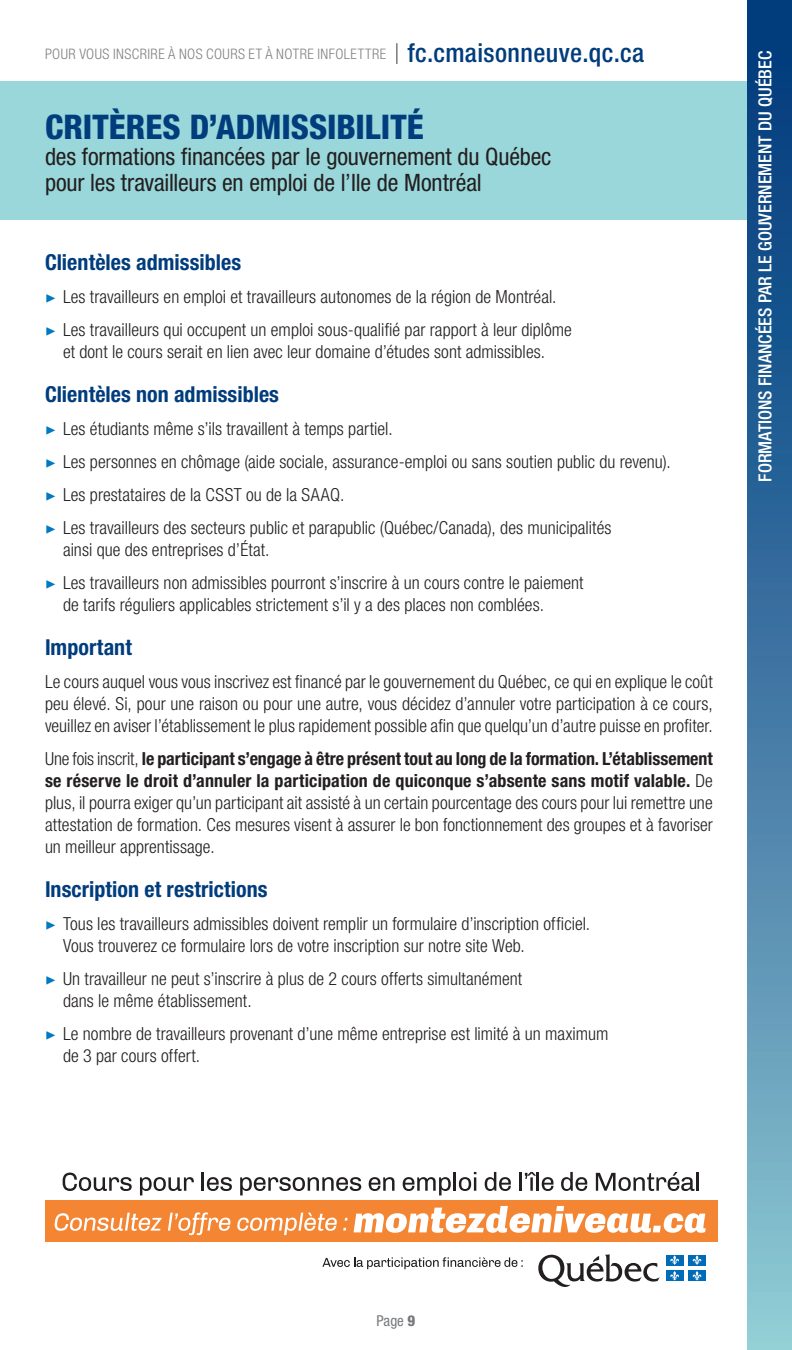
<style>
.page{position:relative;width:792px;height:1350px;background:#fff}
.page>*{position:absolute;margin:0;border:0;box-sizing:border-box;transform-origin:0 0}
.t1{font:800 condensed 34px "Helvetica Neue LT Std";color:#013d7d}
.t2{font:condensed 24px/26px "Helvetica Neue LT Std";letter-spacing:-.005em;color:#231f20}
.t3{font:700 condensed 22px "Helvetica Neue LT Std";letter-spacing:.005em;color:#013d7d}
.t4{font:300 condensed 18px/22px "Helvetica Neue LT Std";letter-spacing:.005em;color:#231f20}
.t5{font:500 condensed 18px "Helvetica Neue LT Std";color:#fff}
.t6{font:condensed 15px "Helvetica Neue LT Std";color:#76787b}
.t7{font:300 condensed 14.4px "Helvetica Neue LT Std";letter-spacing:.03em;color:#808285}
.s1{font-weight:500;font-size:26px;color:#013d7d}
.s2{font-family:"Minion Pro";font-weight:400;font-stretch:normal;color:#0079c2}
.s3{font-weight:700}
.s4{font-weight:800}
</style>
<div class="page">
<div style="left:0;top:81px;width:792px;height:139px;background:#99d7da"></div>
<div style="left:747px;top:0;width:45px;height:1350px;background:linear-gradient(to bottom,#003077,#8dc5d2)"></div>
<hr style="left:396px;top:43px;width:2px;height:21px;background:#808285">
<svg style="left:63px;top:1173px;width:69px;height:18px"></svg>
<svg style="left:140px;top:1177px;width:54px;height:18px"></svg>
<svg style="left:202px;top:1172px;width:30px;height:19px"></svg>
<svg style="left:240px;top:1177px;width:121px;height:18px"></svg>
<svg style="left:369px;top:1177px;width:26px;height:14px"></svg>
<svg style="left:403px;top:1172px;width:73px;height:23px"></svg>
<svg style="left:485px;top:1172px;width:26px;height:19px"></svg>
<hr style="left:519px;top:1172px;width:3px;height:19px;background:#231f20">
<svg style="left:525px;top:1172px;width:11px;height:19px"></svg>
<hr style="left:536px;top:1172px;width:3px;height:19px;background:#231f20">
<svg style="left:542px;top:1177px;width:12px;height:14px"></svg>
<svg style="left:561px;top:1172px;width:26px;height:19px"></svg>
<svg style="left:596px;top:1172px;width:103px;height:19px"></svg>
<div style="left:45px;top:1200px;width:672px;height:42px;background:#f48533"></div>
<svg style="left:354px;top:1206px;width:352px;height:27px"></svg>
<svg style="left:55px;top:1213px;width:107px;height:18px"></svg>
<svg style="left:168px;top:1212px;width:62px;height:23px"></svg>
<svg style="left:237px;top:1213px;width:100px;height:22px"></svg>
<svg style="left:322px;top:1257px;width:201px;height:12px"></svg>
<svg style="left:538px;top:1254px;width:122px;height:33px"></svg>
<div style="left:666px;top:1255px;width:17px;height:10px;background:#006bb6"></div>
<svg style="left:670px;top:1255px;width:9px;height:10px"></svg>
<div style="left:688px;top:1255px;width:18px;height:10px;background:#006bb6"></div>
<svg style="left:692px;top:1255px;width:10px;height:10px"></svg>
<div style="left:666px;top:1270px;width:17px;height:11px;background:#006bb6"></div>
<svg style="left:670px;top:1271px;width:9px;height:10px"></svg>
<div style="left:688px;top:1270px;width:18px;height:11px;background:#006bb6"></div>
<svg style="left:692px;top:1271px;width:10px;height:10px"></svg>
<p class="t7" style="left:45px;top:46px;width:601px">POUR VOUS INSCRIRE À NOS COURS ET À NOTRE INFOLETTRE <span class="s1">fc.cmaisonneuve.qc.ca</span></p>
<p class="t5" style="left:754px;top:482px;width:432px;rotate:-90deg">FORMATIONS FINANCÉES PAR LE GOUVERNEMENT DU QUÉBEC</p>
<h1 class="t1" style="left:45px;top:106px;width:380px">CRITÈRES D’ADMISSIBILITÉ</h1>
<h2 class="t2" style="left:45px;top:143px;width:508px">des formations financées par le gouvernement du Québec pour les travailleurs en emploi de l’Ile de Montréal</h2>
<p class="t3" style="left:45px;top:249px;width:198px">Clientèles admissibles</p>
<p class="t4" style="left:45px;top:280px;width:528px;line-height:33px"><span class="s2">▶</span> Les travailleurs en emploi et travailleurs autonomes de la région de Montréal. <span class="s2">▶</span> Les travailleurs qui occupent un emploi sous-qualifié par rapport à leur diplôme</p>
<p class="t4" style="left:63px;top:340px;width:484px">et dont le cours serait en lien avec leur domaine d’études sont admissibles.</p>
<p class="t3" style="left:45px;top:381px;width:236px">Clientèles non admissibles</p>
<p class="t4" style="left:45px;top:412px;width:627px;line-height:33px"><span class="s2">▶</span> Les étudiants même s’ils travaillent à temps partiel.<br><span class="s2">▶</span> Les personnes en chômage (aide sociale, assurance-emploi ou sans soutien public du revenu). <span class="s2">▶</span> Les prestataires de la CSST ou de la SAAQ.<br><span class="s2">▶</span> Les travailleurs des secteurs public et parapublic (Québec/Canada), des municipalités</p>
<p class="t4" style="left:45px;top:533px;width:540px;line-height:33px;text-indent:18px">ainsi que des entreprises d’État.<br><span class="s2">▶</span> Les travailleurs non admissibles pourront s’inscrire à un cours contre le paiement</p>
<p class="t4" style="left:63px;top:593px;width:483px">de tarifs réguliers applicables strictement s’il y a des places non comblées.</p>
<p class="t3" style="left:45px;top:634px;width:88px">Important</p>
<p class="t4" style="left:45px;top:670px;width:669px;text-align:justify">Le cours auquel vous vous inscrivez est financé par le gouvernement du Québec, ce qui en explique le coût peu élevé. Si, pour une raison ou pour une autre, vous décidez d’annuler votre participation à ce cours, veuillez en aviser l’établissement le plus rapidement possible afin que quelqu’un d’autre puisse en profiter.</p>
<p class="t4" style="left:45px;top:747px;width:669px;text-align:justify">Une fois inscrit, <span class="s3">le participant s’engage à être présent tout au long de la formation. L’établissement se réserve le droit d’annuler la participation de quiconque s’absente sans motif valable.</span> De plus, il pourra exiger qu’un participant ait assisté à un certain pourcentage des cours pour lui remettre une attestation de formation. Ces mesures visent à assurer le bon fonctionnement des groupes et à favoriser un meilleur apprentissage.</p>
<p class="t3" style="left:45px;top:876px;width:224px">Inscription et restrictions</p>
<p class="t4" style="left:63px;top:912px;width:529px;text-indent:-18px"><span class="s2">▶</span> Tous les travailleurs admissibles doivent remplir un formulaire d’inscription officiel.<br>Vous trouverez ce formulaire lors de votre inscription sur notre site Web.</p>
<p class="t4" style="left:63px;top:967px;width:461px;text-indent:-18px"><span class="s2">▶</span> Un travailleur ne peut s’inscrire à plus de 2 cours offerts simultanément dans le même établissement.</p>
<p class="t4" style="left:63px;top:1022px;width:547px;text-indent:-18px"><span class="s2">▶</span> Le nombre de travailleurs provenant d’une même entreprise est limité à un maximum de 3 par cours offert.</p>
<p class="t6" style="left:377px;top:1312px;width:40px">Page <span class="s4">9</span></p>
</div>
